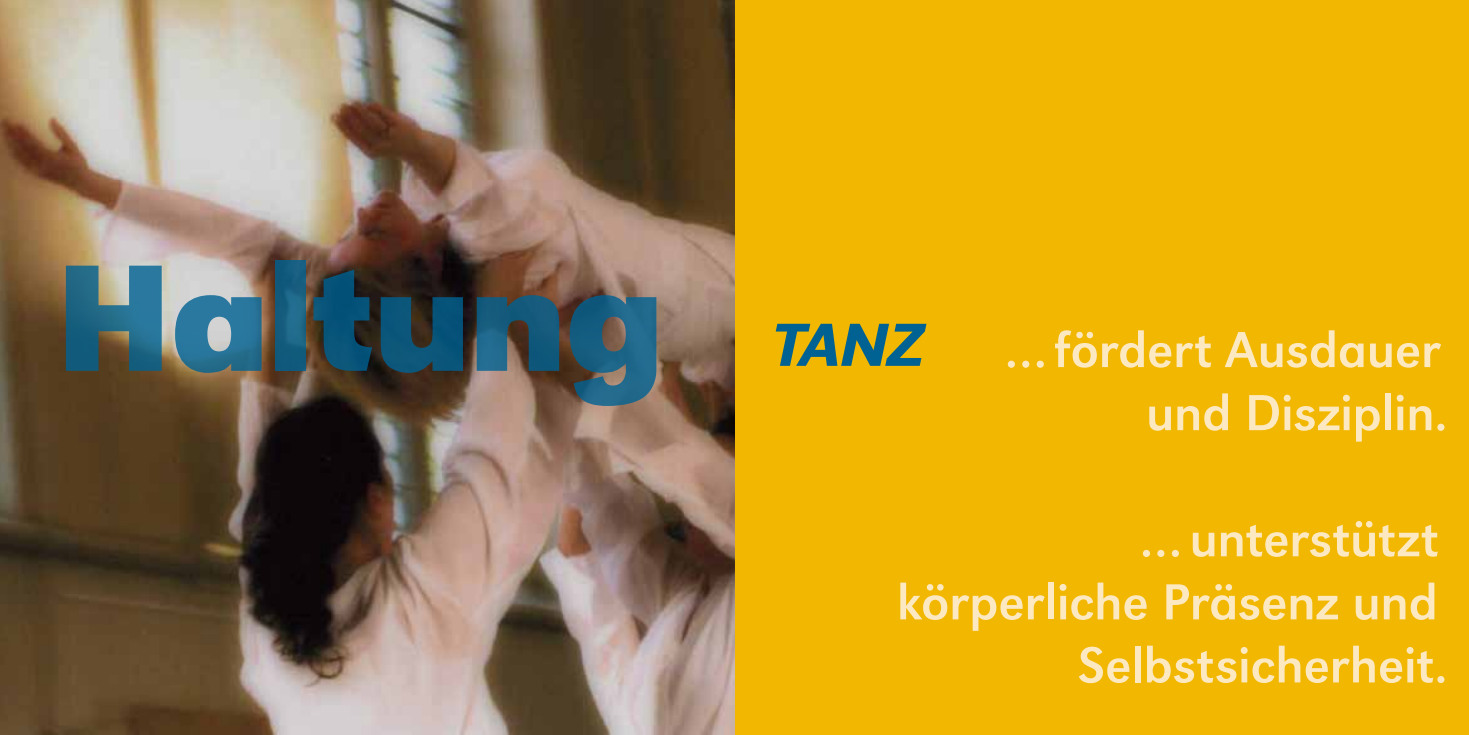
<style>
.page{position:relative;width:1469px;height:735px;background:#fff}
.page>*{position:absolute;margin:0;border:0;box-sizing:border-box;transform-origin:0 0}
.t1{font:700 157.5px "Urw Grotesk";letter-spacing:-.015em;color:#006293}
.t2{font:italic 500 63px "Urw Grotesk";color:#006293}
.t3{font:52.5px/63px "Urw Grotesk";letter-spacing:-.01em;color:#fde9c1;text-align:right}
</style>
<div class="page">
<div style="left:734px;top:0;width:734px;height:734px;background:#f2b700"></div>
<img style="left:0;top:0;width:734px;height:734px">
<h1 class="t1" style="left:55px;top:226px;width:610px">Haltung</h1>
<p class="t2" style="left:774px;top:308px;width:151px">TANZ</p>
<p class="t3" style="left:1004px;top:317px;width:445px">…fördert Ausdauer und Disziplin.</p>
<p class="t3" style="left:896px;top:506px;width:552px">…unterstützt körperliche Präsenz und<br>Selbstsicherheit.</p>
</div>
